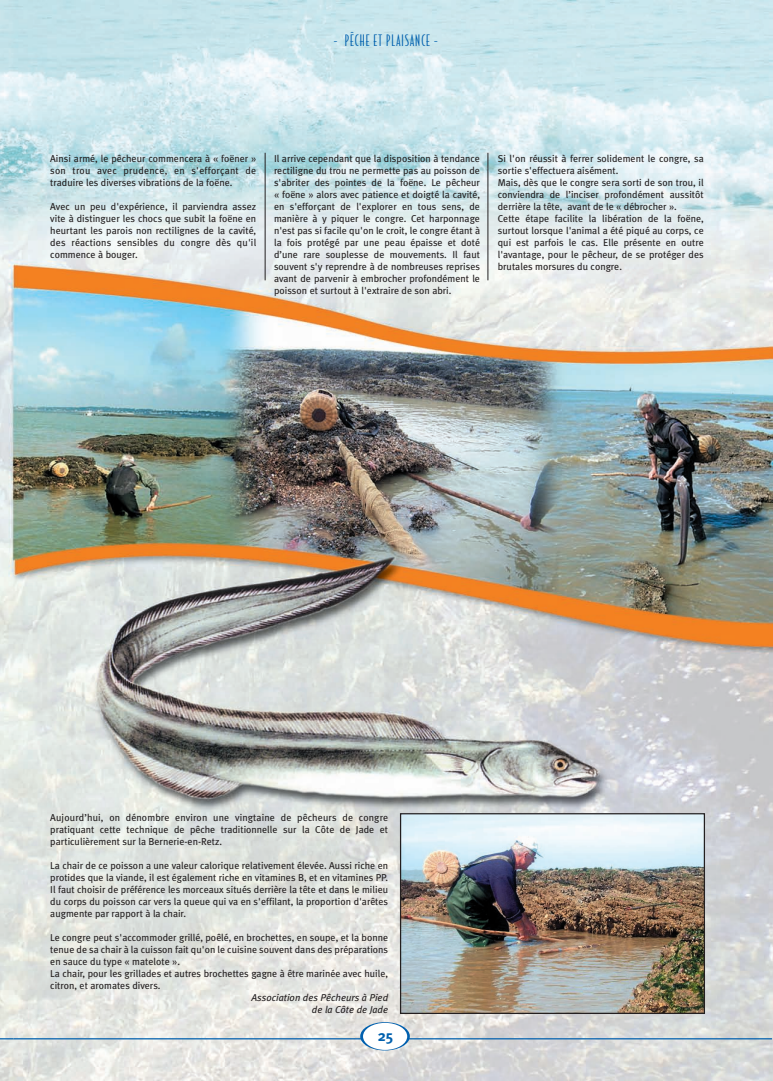
<style>
.page{position:relative;width:773px;height:1081px;background:#fff}
.page>*{position:absolute;margin:0;border:0;box-sizing:border-box;transform-origin:0 0}
.t1{font:15px "Bodega Sans";letter-spacing:.07em;color:#0160ae}
.t2{font:700 15px "Meta Plus";color:#0160ae}
.t3{font:10px/12px "Meta Plus";color:#231f20;text-align:justify}
.t4{font:italic 10px "Meta Plus";color:#231f20}
</style>
<div class="page">
<img style="left:0;top:0;width:772px;height:1081px">
<hr style="left:14px;top:1038px;width:757px;height:1px;background:#0160ae">
<svg style="left:360px;top:1022px;width:50px;height:28px"></svg>
<div style="left:363px;top:1023px;width:44px;height:27px;background:#fff;border-radius:50%"></div>
<svg style="left:0;top:1038px;width:14px;height:1px"></svg>
<hr style="left:265px;top:153px;width:1px;height:127px;background:#231f20">
<hr style="left:487px;top:153px;width:1px;height:127px;background:#231f20">
<img style="left:402px;top:815px;width:301px;height:197px">
<div style="left:400px;top:813px;width:305px;height:201px;border:1px solid #231f20"></div>
<p class="t1" style="left:333px;top:34px;width:106px">- PÊCHE ET PLAISANCE -</p>
<p class="t3" style="left:50px;top:153px;width:207px">Ainsi armé, le pêcheur commencera à « foëner » son trou avec prudence, en s'efforçant de traduire les diverses vibrations de la foëne.</p>
<p class="t3" style="left:50px;top:201px;width:207px">Avec un peu d'expérience, il parviendra assez vite à distinguer les chocs que subit la foëne en heurtant les parois non rectilignes de la cavité, des réactions sensibles du congre dès qu'il commence à bouger.</p>
<p class="t3" style="left:274px;top:153px;width:207px">Il arrive cependant que la disposition à tendance rectiligne du trou ne permette pas au poisson de s'abriter des pointes de la foëne. Le pêcheur « foëne » alors avec patience et doigté la cavité, en s'efforçant de l'explorer en tous sens, de manière à y piquer le congre. Cet harponnage n'est pas si facile qu'on le croit, le congre étant à la fois protégé par une peau épaisse et doté d’une rare souplesse de mouvements. Il faut souvent s'y reprendre à de nombreuses reprises avant de parvenir à embrocher profondément le poisson et surtout à l'extraire de son abri.</p>
<p class="t3" style="left:497px;top:153px;width:207px;text-align:left">Si l'on réussit à ferrer solidement le congre, sa sortie s'effectuera aisément.<br>Mais, dès que le congre sera sorti de son trou, il conviendra de l’inciser profondément aussitôt derrière la tête, avant de le « débrocher ».<br>Cette étape facilite la libération de la foëne, surtout lorsque l'animal a été piqué au corps, ce qui est parfois le cas. Elle présente en outre l'avantage, pour le pêcheur, de se protéger des brutales morsures du congre.</p>
<p class="t3" style="left:50px;top:812px;width:339px">Aujourd’hui, on dénombre environ une vingtaine de pêcheurs de congre pratiquant cette technique de pêche traditionnelle sur la Côte de Jade et particulièrement sur la Bernerie-en-Retz.</p>
<p class="t3" style="left:50px;top:860px;width:339px">La chair de ce poisson a une valeur calorique relativement élevée. Aussi riche en protides que la viande, il est également riche en vitamines B, et en vitamines PP.<br>Il faut choisir de préférence les morceaux situés derrière la tête et dans le milieu du corps du poisson car vers la queue qui va en s'effilant, la proportion d'arêtes augmente par rapport à la chair.</p>
<p class="t3" style="left:50px;top:932px;width:339px">Le congre peut s'accommoder grillé, poêlé, en brochettes, en soupe, et la bonne</p>
<p class="t3" style="left:50px;top:944px;width:339px">tenue de sa chair à la cuisson fait qu'on le cuisine souvent dans des préparations</p>
<p class="t3" style="left:50px;top:956px;width:131px">en sauce du type « matelote ».</p>
<p class="t3" style="left:50px;top:968px;width:339px">La chair, pour les grillades et autres brochettes gagne à être marinée avec huile,</p>
<p class="t3" style="left:50px;top:980px;width:112px">citron, et aromates divers.</p>
<p class="t4" style="left:251px;top:994px;width:138px">Association des Pêcheurs à Pied</p>
<p class="t4" style="left:312px;top:1006px;width:78px">de la Côte de Jade</p>
<p class="t2" style="left:378px;top:1030px;width:17px">25</p>
</div>
